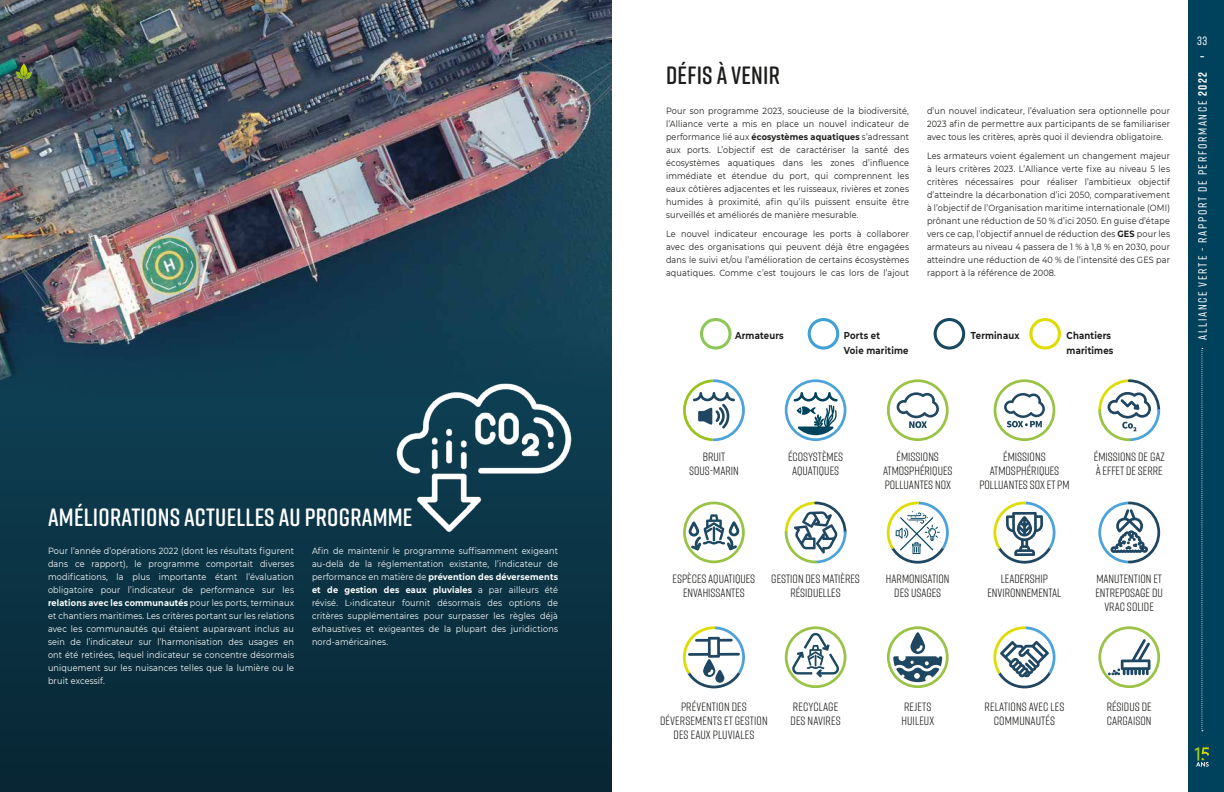
<style>
.page{position:relative;width:1224px;height:792px;background:#fff}
.page>*{position:absolute;margin:0;border:0;box-sizing:border-box;transform-origin:0 0}
.t1{font:600 25px "Rift Soft";letter-spacing:.01em;color:#fff}
.t2{font:600 25px "Rift Soft";letter-spacing:.01em;color:#1d1d1b}
.t3{font:12px/14px "Rift Soft";color:#1d1d1b;text-align:center}
.t4{font:500 12px "Rift Soft";letter-spacing:.14em;color:#fff}
.t5{font:500 12px "Rift Soft";color:#141f3c}
.t6{font:700 12px "Rift Soft";color:#141f3c}
.t7{font:700 12px "Rift Soft";color:#fff}
.t8{font:700 10px/14.8px "Montserrat";letter-spacing:.02em;color:#1d1d1b;scale:.85 1}
.t9{font:9px/13px "Montserrat";letter-spacing:.02em;color:#1d1d1b;text-align:justify;scale:.9 1}
.t10{font:9px/13px "Montserrat";letter-spacing:.02em;color:#fff;text-align:justify;scale:.9 1}
.s1{font-weight:700}
</style>
<div class="page">
<div style="left:0;top:415px;width:612px;height:377px;background:linear-gradient(to bottom,#0d3d50,#082633)"></div>
<img style="left:0;top:0;width:612px;height:404px">
<div style="left:1188px;top:0;width:36px;height:792px;background:#00425c"></div>
<svg style="left:16px;top:63px;width:16px;height:18px"></svg>
<svg style="left:1201px;top:348px;width:2px;height:383px"></svg>
<svg style="left:1195px;top:747px;width:14px;height:20px"></svg>
<img style="left:391px;top:367px;width:185px;height:185px">
<div style="left:700px;top:318px;width:32px;height:32px;border:3px solid #8fc757;border-radius:50%"></div>
<div style="left:808px;top:318px;width:31px;height:32px;border:3px solid #40a1d6;border-radius:50%"></div>
<div style="left:934px;top:318px;width:31px;height:32px;border:3px solid #174a61;border-radius:50%"></div>
<div style="left:1029px;top:318px;width:32px;height:32px;border:3px solid #dedc00;border-radius:50%"></div>
<svg style="left:1098px;top:379px;width:63px;height:63px"></svg>
<div style="left:1098px;top:626px;width:62px;height:62px;border:3px solid #98c345;border-radius:50%"></div>
<svg style="left:1108px;top:639px;width:43px;height:36px"></svg>
<div style="left:887px;top:626px;width:62px;height:62px;border:3px solid #98c345;border-radius:50%"></div>
<svg style="left:893px;top:632px;width:49px;height:50px"></svg>
<svg style="left:993px;top:626px;width:63px;height:62px"></svg>
<div style="left:887px;top:379px;width:62px;height:62px;border:3px solid #98c345;border-radius:50%"></div>
<svg style="left:897px;top:392px;width:42px;height:36px"></svg>
<svg style="left:1098px;top:502px;width:62px;height:61px"></svg>
<div style="left:994px;top:379px;width:61px;height:62px;border:3px solid #98c345;border-radius:50%"></div>
<svg style="left:1004px;top:393px;width:41px;height:34px"></svg>
<svg style="left:993px;top:502px;width:63px;height:62px"></svg>
<svg style="left:683px;top:626px;width:62px;height:62px"></svg>
<svg style="left:784px;top:501px;width:63px;height:63px"></svg>
<svg style="left:683px;top:379px;width:62px;height:62px"></svg>
<div style="left:785px;top:626px;width:61px;height:62px;border:3px solid #98c345;border-radius:50%"></div>
<svg style="left:792px;top:633px;width:47px;height:44px"></svg>
<svg style="left:794px;top:392px;width:44px;height:43px"></svg>
<div style="left:785px;top:379px;width:61px;height:62px;border:3px solid #4ca3da;border-radius:50%"></div>
<div style="left:683px;top:502px;width:62px;height:61px;border:3px solid #98c345;border-radius:50%"></div>
<svg style="left:689px;top:514px;width:50px;height:37px"></svg>
<svg style="left:887px;top:502px;width:62px;height:62px"></svg>
<h2 class="t5" style="left:19px;top:33px;width:12px">32</h2>
<h2 class="t6" style="left:22px;top:49px;width:6px">–</h2>
<p class="t1" style="left:48px;top:499px;width:366px">AMÉLIORATIONS ACTUELLES AU PROGRAMME</p>
<p class="t10" style="left:48px;top:543px;width:275px">Pour l’année d’opérations 2022 (dont les résultats figurent dans ce rapport), le programme comportait diverses modifications, la plus importante étant l’évaluation obligatoire pour l’indicateur de performance sur les <span class="s1">relations avec les communautés</span> pour les ports, terminaux et chantiers maritimes. Les critères portant sur les relations avec les communautés qui étaient auparavant inclus au sein de l’indicateur sur l’harmonisation des usages en ont été retirées, lequel indicateur se concentre désormais uniquement sur les nuisances telles que la lumière ou le bruit excessif.</p>
<p class="t10" style="left:312px;top:543px;width:275px">Afin de maintenir le programme suffisamment exigeant au-delà de la réglementation existante, l’indicateur de performance en matière de <span class="s1">prévention des déversements et de gestion des eaux pluviales</span> a par ailleurs été révisé. L›indicateur fournit désormais des options de critères supplémentaires pour surpasser les règles déjà exhaustives et exigeantes de la plupart des juridictions nord-américaines.</p>
<p class="t2" style="left:666px;top:58px;width:116px">DÉFIS À VENIR</p>
<p class="t9" style="left:666px;top:104px;width:272px">Pour son programme 2023, soucieuse de la biodiversité, l’Alliance verte a mis en place un nouvel indicateur de performance lié aux <span class="s1">écosystèmes aquatiques</span> s’adressant aux ports. L’objectif est de caractériser la santé des écosystèmes aquatiques dans les zones d’influence immédiate et étendue du port, qui comprennent les eaux côtières adjacentes et les ruisseaux, rivières et zones humides à proximité, afin qu’ils puissent ensuite être surveillés et améliorés de manière mesurable.</p>
<p class="t9" style="left:666px;top:227px;width:272px">Le nouvel indicateur encourage les ports à collaborer avec des organisations qui peuvent déjà être engagées dans le suivi et/ou l’amélioration de certains écosystèmes aquatiques. Comme c’est toujours le cas lors de l’ajout</p>
<p class="t9" style="left:927px;top:104px;width:272px">d’un nouvel indicateur, l’évaluation sera optionnelle pour 2023 afin de permettre aux participants de se familiariser avec tous les critères, après quoi il deviendra obligatoire.</p>
<p class="t9" style="left:927px;top:149px;width:272px">Les armateurs voient également un changement majeur à leurs critères 2023. L’Alliance verte fixe au niveau 5 les critères nécessaires pour réaliser l’ambitieux objectif d’atteindre la décarbonation d’ici 2050, comparativement à l’objectif de l’Organisation maritime internationale (OMI) prônant une réduction de 50 % d’ici 2050. En guise d’étape vers ce cap, l’objectif annuel de réduction des <span class="s1">GES</span> pour les armateurs au niveau 4 passera de 1 % à 1,8 % en 2030, pour atteindre une réduction de 40 % de l’intensité des GES par rapport à la référence de 2008.</p>
<p class="t8" style="left:735px;top:328px;width:59px">Armateurs</p>
<p class="t8" style="left:844px;top:328px;width:78px">Ports et<br>Voie maritime</p>
<p class="t8" style="left:971px;top:328px;width:59px">Terminaux</p>
<p class="t8" style="left:1067px;top:328px;width:57px">Chantiers maritimes</p>
<h2 class="t4" style="left:1197px;top:33px;width:12px">33</h2>
<h2 class="t7" style="left:1200px;top:49px;width:6px">–</h2>
<h2 class="t4" style="left:1194px;top:340px;width:269px;rotate:-90deg">ALLIANCE VERTE - RAPPORT DE PERFORMANCE <span class="s1">2022</span></h2>
<p class="t3" style="left:689px;top:449px;width:51px">BRUIT<br>SOUS-MARIN</p>
<p class="t3" style="left:788px;top:449px;width:57px">ÉCOSYSTÈMES<br>AQUATIQUES</p>
<p class="t3" style="left:883px;top:449px;width:71px">ÉMISSIONS<br>ATMOSPHÉRIQUES<br>POLLUANTES NOX</p>
<p class="t3" style="left:979px;top:449px;width:92px">ÉMISSIONS<br>ATMOSPHÉRIQUES<br>POLLUANTES SOX ET PM</p>
<p class="t3" style="left:1094px;top:449px;width:72px;text-align:left">ÉMISSIONS DE GAZ<br>À EFFET DE SERRE</p>
<p class="t3" style="left:673px;top:571px;width:84px">ESPÈCES AQUATIQUES<br>ENVAHISSANTES</p>
<p class="t3" style="left:886px;top:571px;width:65px">HARMONISATION<br>DES USAGES</p>
<p class="t3" style="left:1095px;top:571px;width:69px">MANUTENTION ET<br>ENTREPOSAGE DU<br>VRAC SOLIDE</p>
<p class="t3" style="left:771px;top:571px;width:90px">GESTION DES MATIÈRES<br>RÉSIDUELLES</p>
<p class="t3" style="left:987px;top:571px;width:76px">LEADERSHIP<br>ENVIRONNEMENTAL</p>
<p class="t3" style="left:660px;top:700px;width:109px">PRÉVENTION DES<br>DÉVERSEMENTS ET GESTION<br>DES EAUX PLUVIALES</p>
<p class="t3" style="left:790px;top:700px;width:52px;text-align:left">RECYCLAGE<br>DES NAVIRES</p>
<p class="t3" style="left:901px;top:700px;width:34px;text-align:left">REJETS<br>HUILEUX</p>
<p class="t3" style="left:985px;top:700px;width:81px">RELATIONS AVEC LES<br>COMMUNAUTÉS</p>
<p class="t3" style="left:1107px;top:700px;width:46px;text-align:left">RÉSIDUS DE<br>CARGAISON</p>
</div>
